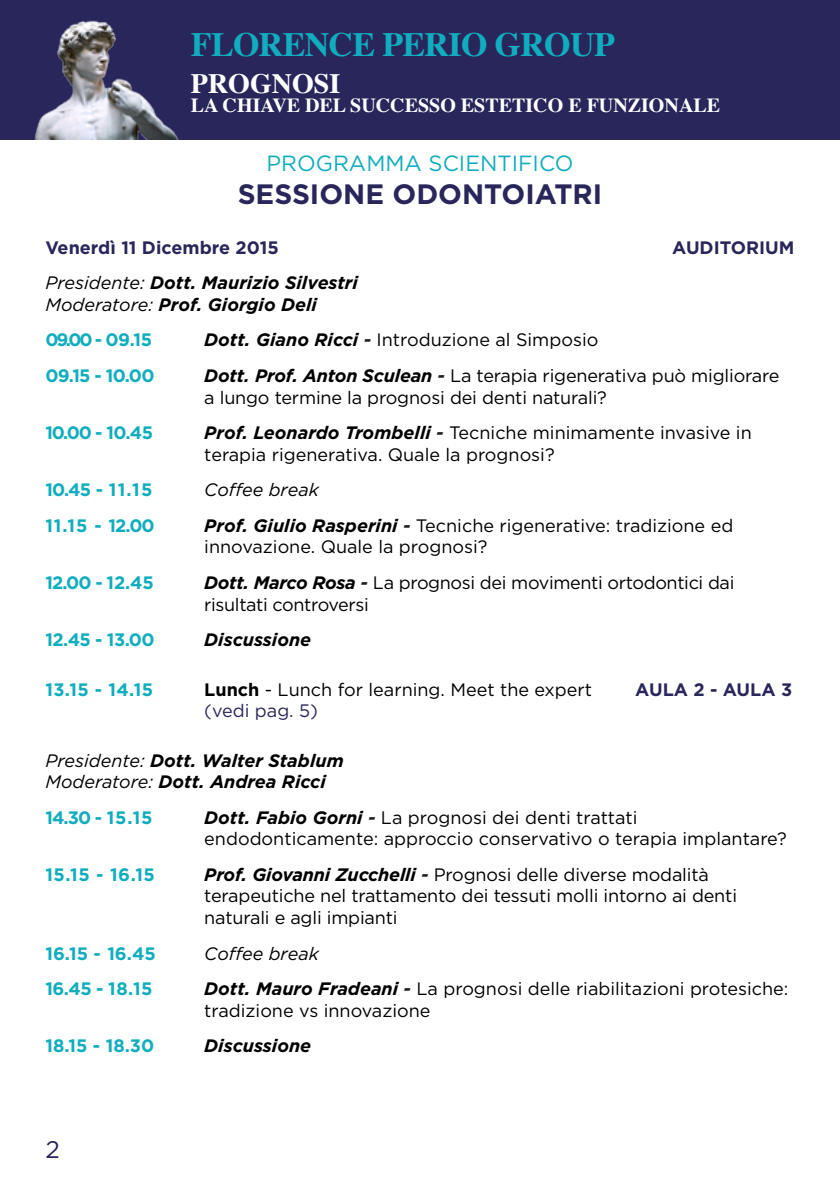
<style>
.page{position:relative;width:840px;height:1191px;background:#fff}
.page>*{position:absolute;margin:0;border:0;box-sizing:border-box;transform-origin:0 0}
.t1{font:700 34px "Times";letter-spacing:-.02em;color:#10adbe}
.t2{font:700 28px "Gotham";color:#29265b}
.t3{font:700 28px "Times";color:#fff}
.t4{font:24px "Gotham";color:#29265b}
.t5{font:22px "Gotham";color:#10adbe}
.t6{font:700 20px "Times";color:#fff}
.t7{font:18px/21.6px "Gotham";letter-spacing:-.01em;color:#000}
.t8{font:700 18px "Gotham";letter-spacing:-.015em;color:#10adbe}
.t9{font:italic 700 18px/21.6px "Gotham";color:#000}
.t10{font:700 18px "Gotham";color:#29265b}
.t11{font:italic 18px "Gotham";color:#000}
.t12{font:18px "Gotham";color:#29265b}
.s1{font-weight:400}
.s2{font-weight:700;font-style:italic}
.s3{font-weight:700;font-style:italic;color:#222}
.s4{font-weight:700}
</style>
<div class="page">
<div style="left:0;top:0;width:838px;height:139px;background:#29265b"></div>
<img style="left:34px;top:20px;width:145px;height:119px">
<h1 class="t1" style="left:191px;top:12px;width:425px">FLORENCE PERIO GROUP</h1>
<h2 class="t3" style="left:191px;top:57px;width:151px">PROGNOSI</h2>
<p class="t6" style="left:191px;top:87px;width:530px">LA CHIAVE DEL SUCCESSO ESTETICO E FUNZIONALE</p>
<p class="t5" style="left:266px;top:149px;width:308px">PROGRAMMA SCIENTIFICO</p>
<h2 class="t2" style="left:237px;top:176px;width:366px">SESSIONE ODONTOIATRI</h2>
<p class="t10" style="left:45px;top:235px;width:235px">Venerdì 11 Dicembre 2015</p>
<p class="t10" style="left:671px;top:235px;width:124px">AUDITORIUM</p>
<p class="t9" style="left:45px;top:272px;width:314px"><span class="s1">Presidente:</span> Dott. Maurizio Silvestri<br><span class="s1">Moderatore:</span> Prof. Giorgio Deli</p>
<p class="t8" style="left:45px;top:328px;width:108px">09.00 - 09.15</p>
<p class="t7" style="left:204px;top:329px;width:395px"><span class="s2">Dott. Giano Ricci</span> <span class="s3">-</span> Introduzione al Simposio</p>
<p class="t8" style="left:45px;top:364px;width:111px">09.15 - 10.00</p>
<p class="t7" style="left:204px;top:364px;width:576px"><span class="s2">Dott. Prof. Anton Sculean</span> <span class="s3">-</span> La terapia rigenerativa può migliorare a lungo termine la prognosi dei denti naturali?</p>
<p class="t8" style="left:45px;top:421px;width:109px">10.00 - 10.45</p>
<p class="t7" style="left:204px;top:421px;width:548px"><span class="s2">Prof. Leonardo Trombelli</span> <span class="s3">-</span> Tecniche minimamente invasive in terapia rigenerativa. Quale la prognosi?</p>
<p class="t8" style="left:45px;top:478px;width:108px">10.45 - 11.15</p>
<p class="t11" style="left:204px;top:478px;width:116px">Coffee break</p>
<p class="t8" style="left:45px;top:513px;width:111px">11.15 - 12.00</p>
<p class="t7" style="left:204px;top:514px;width:530px"><span class="s2">Prof. Giulio Rasperini</span> <span class="s3">-</span> Tecniche rigenerative: tradizione ed innovazione. Quale la prognosi?</p>
<p class="t8" style="left:45px;top:570px;width:110px">12.00 - 12.45</p>
<p class="t7" style="left:204px;top:571px;width:531px"><span class="s2">Dott. Marco Rosa</span> <span class="s3">-</span> La prognosi dei movimenti ortodontici dai risultati controversi</p>
<p class="t8" style="left:45px;top:628px;width:111px">12.45 - 13.00</p>
<p class="t9" style="left:204px;top:629px;width:108px">Discussione</p>
<p class="t8" style="left:45px;top:677px;width:109px">13.15 - 14.15</p>
<p class="t7" style="left:204px;top:678px;width:389px"><span class="s4">Lunch</span> - Lunch for learning. Meet the expert</p>
<p class="t10" style="left:635px;top:677px;width:158px">AULA 2 - AULA 3</p>
<p class="t12" style="left:204px;top:699px;width:115px">(vedi pag. 5)</p>
<p class="t9" style="left:45px;top:749px;width:300px"><span class="s1">Presidente:</span> Dott. Walter Stablum<br><span class="s1">Moderatore:</span> Dott. Andrea Ricci</p>
<p class="t8" style="left:45px;top:805px;width:109px">14.30 - 15.15</p>
<p class="t7" style="left:204px;top:806px;width:583px"><span class="s2">Dott. Fabio Gorni</span> <span class="s3">-</span> La prognosi dei denti trattati endodonticamente: approccio conservativo o terapia implantare?</p>
<p class="t8" style="left:45px;top:862px;width:111px">15.15 - 16.15</p>
<p class="t7" style="left:204px;top:863px;width:534px"><span class="s2">Prof. Giovanni Zucchelli</span> <span class="s3">-</span> Prognosi delle diverse modalità terapeutiche nel trattamento dei tessuti molli intorno ai denti naturali e agli impianti</p>
<p class="t8" style="left:45px;top:941px;width:112px">16.15 - 16.45</p>
<p class="t11" style="left:204px;top:941px;width:116px">Coffee break</p>
<p class="t8" style="left:45px;top:976px;width:109px">16.45 - 18.15</p>
<p class="t7" style="left:204px;top:977px;width:585px"><span class="s2">Dott. Mauro Fradeani</span> <span class="s3">-</span> La prognosi delle riabilitazioni protesiche: tradizione vs innovazione</p>
<p class="t8" style="left:45px;top:1034px;width:110px">18.15 - 18.30</p>
<p class="t9" style="left:204px;top:1035px;width:108px">Discussione</p>
<h3 class="t4" style="left:45px;top:1134px;width:16px">2</h3>
</div>
